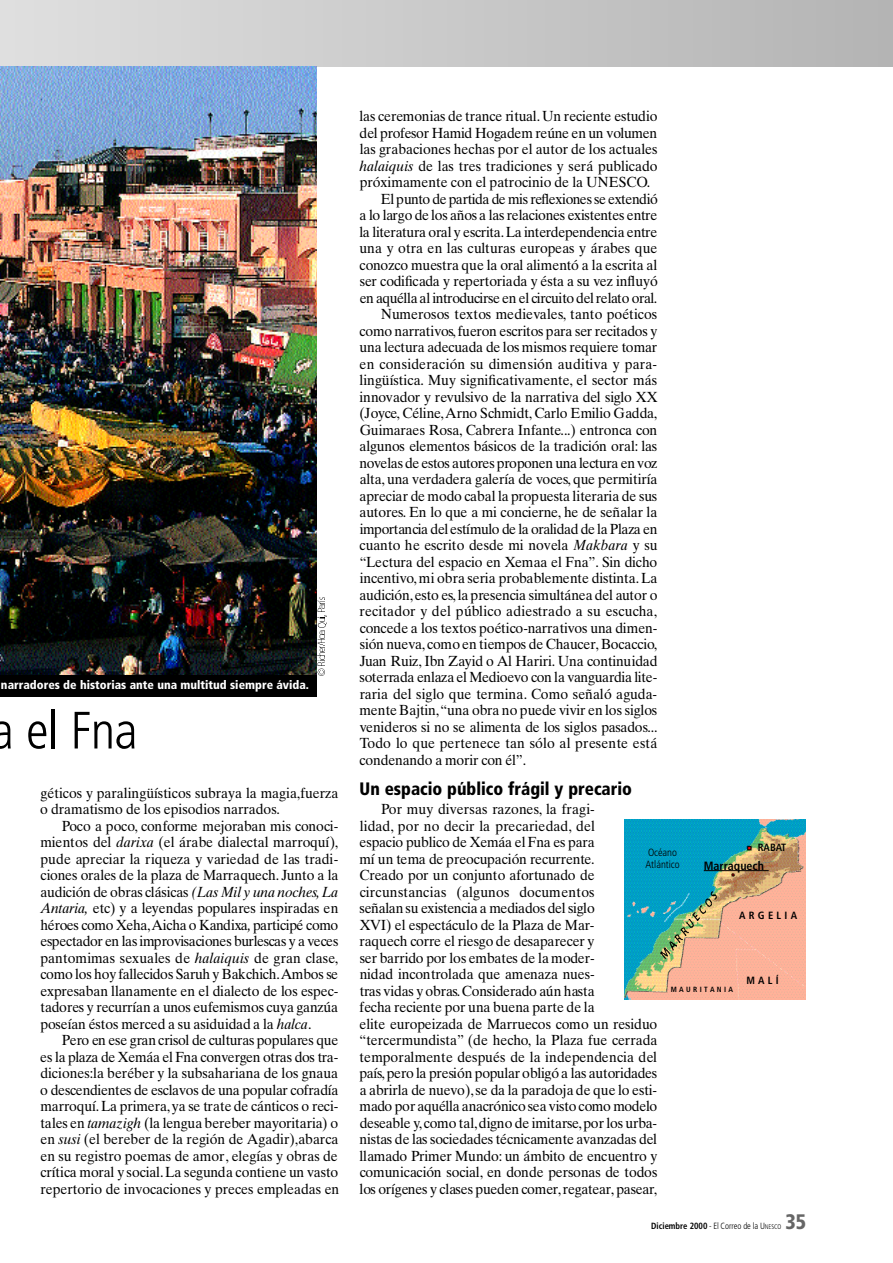
<style>
.page{position:relative;width:893px;height:1263px;background:#fff}
.page>*{position:absolute;margin:0;border:0;box-sizing:border-box;transform-origin:0 0}
.t1{font:300 condensed 52.5px "Frutiger";color:#000}
.t2{font:900 condensed 21px "Frutiger";color:#666;scale:.95 1}
.t3{font:900 condensed 18px "Frutiger";color:#000;scale:.95 1}
.t4{font:14.7px/16.5px "Times Ten";letter-spacing:-.005em;color:#000;scale:.95 1}
.t5{font:14.7px "Times Ten";letter-spacing:-.025em;color:#000;scale:.95 1}
.t6{font:14.7px "Times Ten";letter-spacing:-.035em;color:#000;scale:.95 1}
.t7{font:14.7px "Times Ten";letter-spacing:.015em;color:#000;scale:.95 1}
.t8{font:14.7px "Times Ten";letter-spacing:-.03em;color:#000;scale:.95 1}
.t9{font:900 condensed 12px "Frutiger";color:#fff}
.t10{font:700 condensed 12px "Frutiger";color:#000}
.t11{font:700 condensed 10.5px "Frutiger";color:#000}
.t12{font:300 condensed 10.5px/12px "Frutiger";color:#000}
.t13{font:300 condensed 9px "Frutiger";color:#000;scale:.95 1}
.t14{font:700 condensed 7.5px "Frutiger";color:#000}
.s1{font-style:italic}
.s2{font-weight:700}
.s3{font-size:6.75px}
</style>
<div class="page">
<img style="left:624px;top:819px;width:181px;height:181px">
<img style="left:651px;top:948px;width:18px;height:11px">
<img style="left:658px;top:942px;width:18px;height:9px">
<img style="left:664px;top:934px;width:18px;height:8px">
<img style="left:670px;top:927px;width:18px;height:9px">
<img style="left:676px;top:920px;width:17px;height:8px">
<img style="left:682px;top:913px;width:17px;height:8px">
<img style="left:688px;top:906px;width:17px;height:8px">
<img style="left:694px;top:898px;width:17px;height:8px">
<img style="left:700px;top:892px;width:16px;height:8px">
<hr style="left:703px;top:870px;width:65px;height:1px;background:#000">
<svg style="left:316px;top:597px;width:10px;height:78px"></svg>
<img style="left:0;top:0;width:892px;height:67px">
<img style="left:0;top:67px;width:316px;height:608px">
<div style="left:0;top:675px;width:316px;height:22px;background:#000"></div>
<p class="t9" style="left:1px;top:680px;width:309px">narradores de historias ante una multitud siempre ávida.</p>
<h1 class="t1" style="left:-9px;top:709px;width:149px">a el Fna</h1>
<p class="t4" style="left:40px;top:786px;width:315px">géticos y paralingüísticos subraya la magia,fuerza o dramatismo de los episodios narrados.</p>
<p class="t4" style="left:40px;top:819px;width:315px;text-align:justify;text-indent:21px">Poco a poco, conforme mejoraban mis conoci&shy;mientos del <span class="s1">d a r i x a</span> (el árabe dialectal marroquí), pude apreciar la riqueza y variedad de las tradi&shy;ciones orales de la plaza de Marraquech. Junto a la audición de obras clásicas <span class="s1">(Las Mil y una noch e s,L a A n t a r i a ,</span> etc) y a leyendas populares inspiradas en héroes como X e h a ,Aicha o Kandixa<span class="s1">,</span>participé como espectador en las improvisaciones burlescas y a veces pantomimas sexuales de <span class="s1">h a l a i q u i s</span> de gran clase, como los hoy fallecidos Saruh y Bakchich.Ambos se expresaban llanamente en el dialecto de los espec&shy;tadores y recurrían a unos eufemismos cuya ganzúa poseían éstos merced a su asiduidad a la <span class="s1">h a l c a</span>.</p>
<p class="t4" style="left:40px;top:1033px;width:316px;text-align:justify;text-indent:22px">Pero en ese gran crisol de culturas populares que es la plaza de Xemáa el Fna convergen otras dos tra&shy;diciones:la beréber y la subsahariana de los gnaua o descendientes de esclavos de una popular cofradía m a r r o q u í .La primera,ya se trate de cánticos o reci&shy;tales en <span class="s1">t a m a z i g h</span> (la lengua bereber mayoritaria) o en <span class="s1">susi</span> (el bereber de la región de Agadir),abarca en su registro poemas de amor, elegías y obras de crítica moral y social.La segunda contiene un vasto repertorio de invocaciones y preces empleadas en</p>
<p class="t4" style="left:359px;top:109px;width:315px">las ceremonias de trance ritual.Un reciente estudio</p>
<p class="t5" style="left:359px;top:127px;width:315px">del profesor Hamid Hogadem reúne en un volumen</p>
<p class="t4" style="left:360px;top:142px;width:315px">las grabaciones hechas por el autor de los actuales</p>
<p class="t4" style="left:359px;top:159px;width:315px"><span class="s1">halaiquis</span> de las tres tradiciones y será publicado</p>
<p class="t4" style="left:360px;top:175px;width:307px">próximamente con el patrocinio de la UNESCO.</p>
<p class="t6" style="left:381px;top:193px;width:293px">El punto de partida de mis reflexiones se extendió</p>
<p class="t5" style="left:359px;top:209px;width:315px">a lo largo de los años a las relaciones existentes entre</p>
<p class="t5" style="left:359px;top:226px;width:315px">la literatura oral y escrita.La interdependencia entre</p>
<p class="t4" style="left:359px;top:241px;width:315px">una y otra en las culturas europeas y árabes que</p>
<p class="t4" style="left:359px;top:258px;width:315px">conozco muestra que la oral alimentó a la escrita al</p>
<p class="t4" style="left:360px;top:274px;width:315px">ser codificada y repertoriada y ésta a su vez influ y ó</p>
<p class="t8" style="left:360px;top:292px;width:315px">en aquélla al introducirse en el circuito del relato oral.</p>
<p class="t4" style="left:381px;top:307px;width:292px">Numerosos textos medievales, tanto poéticos</p>
<p class="t4" style="left:359px;top:324px;width:315px">como narrativos,fueron escritos para ser recitados y</p>
<p class="t4" style="left:359px;top:340px;width:315px">una lectura adecuada de los mismos requiere tomar</p>
<p class="t7" style="left:359px;top:358px;width:315px">en consideración su dimensión auditiva y para-</p>
<p class="t4" style="left:359px;top:373px;width:315px">l i n g ü í s t i c a . Muy signific a t i v a m e n t e, el sector más</p>
<p class="t4" style="left:359px;top:390px;width:315px">innovador y revulsivo de la narrativa del siglo XX</p>
<p class="t4" style="left:359px;top:406px;width:315px">( Jo y c e, C é l i n e,Arno Schmidt, Carlo Emilio Gadda,</p>
<p class="t4" style="left:360px;top:423px;width:315px">Guimaraes Rosa, Cabrera Infante...) entronca con</p>
<p class="t4" style="left:359px;top:439px;width:315px">algunos elementos básicos de la tradición oral: l a s</p>
<p class="t5" style="left:359px;top:457px;width:315px">novelas de estos autores proponen una lectura en voz</p>
<p class="t4" style="left:360px;top:472px;width:315px">a l t a , una verdadera galería de voces, que permitiría</p>
<p class="t4" style="left:359px;top:489px;width:315px">apreciar de modo cabal la propuesta literaria de sus</p>
<p class="t4" style="left:359px;top:505px;width:315px">a u t o r e s. En lo que a mi concierne, he de señalar la</p>
<p class="t6" style="left:360px;top:523px;width:315px">importancia del estímulo de la oralidad de la Plaza en</p>
<p class="t4" style="left:359px;top:538px;width:315px">cuanto he escrito desde mi novela <span class="s1">M a k b a r a</span> y su</p>
<p class="t4" style="left:360px;top:555px;width:314px">“Lectura del espacio en Xemaa el Fna”. Sin dicho</p>
<p class="t4" style="left:360px;top:571px;width:315px">i n c e n t i v o, mi obra seria probablemente distinta. L a</p>
<p class="t4" style="left:359px;top:588px;width:315px">a u d i c i ó n ,esto es,la presencia simultánea del autor o</p>
<p class="t7" style="left:359px;top:605px;width:315px">recitador y del público adiestrado a su escucha,</p>
<p class="t4" style="left:360px;top:621px;width:315px">concede a los textos poético-narrativos una dimen-</p>
<p class="t4" style="left:359px;top:637px;width:315px">sión nueva,como en tiempos de Chaucer, B o c a c c i o,</p>
<p class="t4" style="left:359px;top:654px;width:315px">Juan Ruiz, Ibn Zayid o Al Hariri. Una continuidad</p>
<p class="t5" style="left:359px;top:671px;width:315px">soterrada enlaza el Medioevo con la vanguardia lite-</p>
<p class="t4" style="left:359px;top:687px;width:314px">raria del siglo que termina. Como señaló aguda-</p>
<p class="t4" style="left:359px;top:703px;width:315px">mente Bajtin,“una obra no puede vivir en los siglos</p>
<p class="t4" style="left:360px;top:720px;width:315px">venideros si no se alimenta de los siglos pasados. . .</p>
<p class="t4" style="left:360px;top:736px;width:315px">Todo lo que pertenece tan sólo al presente está</p>
<p class="t4" style="left:359px;top:753px;width:177px">condenando a morir con él”.</p>
<p class="t3" style="left:359px;top:781px;width:288px">Un espacio público frágil y precario</p>
<p class="t4" style="left:359px;top:802px;width:315px;text-indent:22px">Por muy diversas razones, la fragi-<br>l i d a d , por no decir la precariedad, d e l<br>espacio publico de Xemáa el Fna es para<br>mí un tema de preocupación recurrente.<br>Creado por un conjunto afortunado de circunstancias (algunos documentos<br>señalan su existencia a mediados del siglo<br>XVI) el espectáculo de la Plaza de Mar-<br>raquech corre el riesgo de desaparecer y<br>ser barrido por los embates de la moder-<br>nidad incontrolada que amenaza nues-<br>tras vidas y obras.Considerado aún hasta<br>fecha reciente por una buena parte de la<br>elite europeizada de Marruecos como un residuo “ t e r c e r m u n d i s t a ” (de hecho, la Plaza fue cerrada temporalmente después de la independencia del p a í s,pero la presión popular obligó a las autoridades a abrirla de nuevo),se da la paradoja de que lo esti&shy;mado por aquélla anacrónico sea visto como modelo deseable y,como tal,digno de imitarse,por los urba&shy;nistas de las sociedades técnicamente avanzadas del llamado Primer Mundo: un ámbito de encuentro y comunicación social, en donde personas de todos los orígenes y clases pueden comer,r e g a t e a r, p a s e a r,</p>
<p class="t11" style="left:757px;top:843px;width:30px">RABAT</p>
<p class="t10" style="left:703px;top:861px;width:62px">Marraquech</p>
<p class="t12" style="left:645px;top:847px;width:36px">Océano<br>Atlántico</p>
<p class="t11" style="left:739px;top:911px;width:59px">A R G E L I A</p>
<p class="t11" style="left:746px;top:976px;width:34px">M A L Í</p>
<p class="t14" style="left:670px;top:987px;width:64px">M A U R I T A N I A</p>
<p class="t13" style="left:651px;top:1222px;width:139px"><span class="s2">Diciembre 2000</span> - El Correo de la U<span class="s3">NESCO</span></p>
<h2 class="t2" style="left:785px;top:1214px;width:23px">35</h2>
</div>
